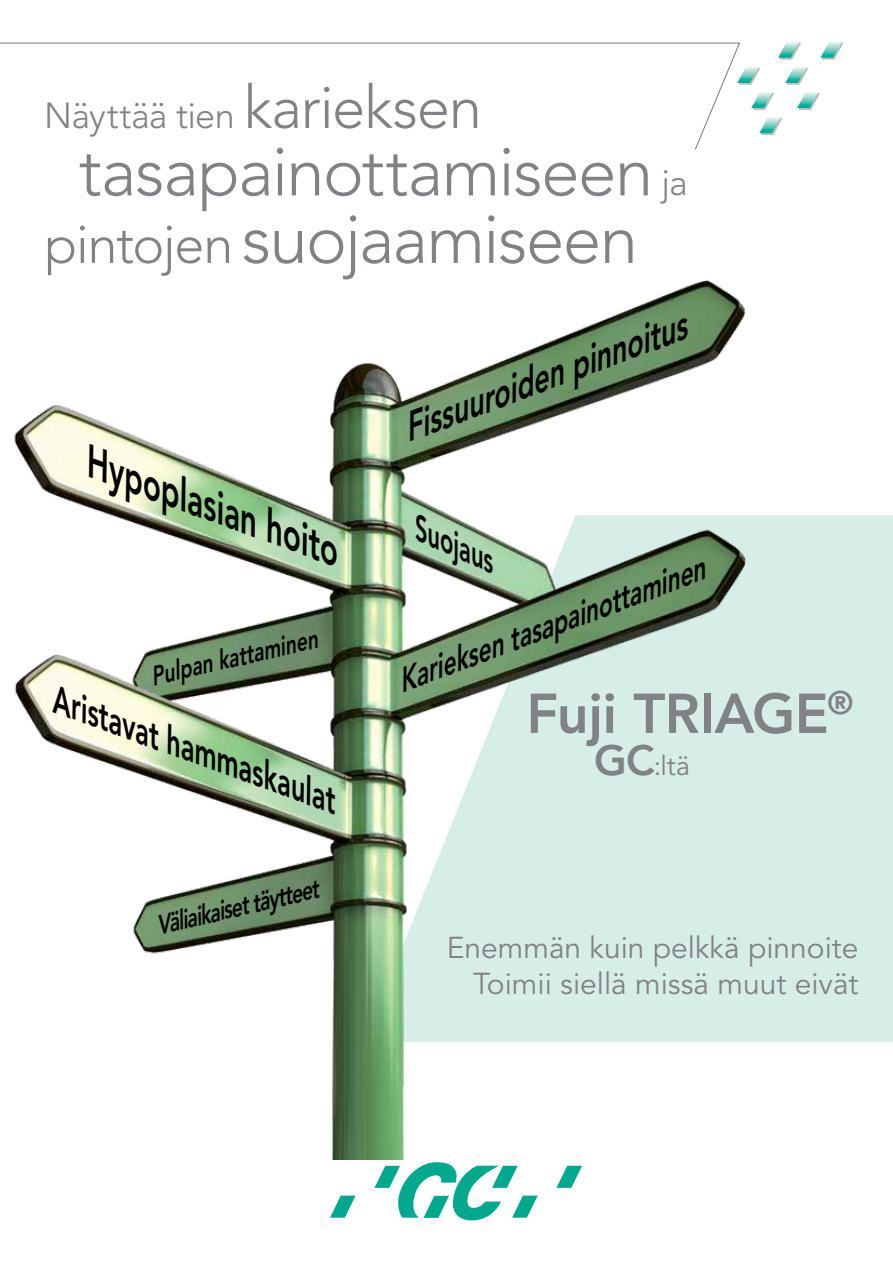
<style>
.page{position:relative;width:893px;height:1263px;background:#fff}
.page>*{position:absolute;margin:0;border:0;box-sizing:border-box;transform-origin:0 0}
.t1{font:300 69px/67.5px "Avenir LT Std";letter-spacing:-.025em;color:#808285}
.t2{font:800 55.5px "Avenir LT Std";letter-spacing:-.01em;color:#808285}
.t3{font:italic 800 44.1px "Avenir LT Std";color:#000;scale:.71 1}
.t4{font:italic 800 39.9px "Avenir LT Std";color:#000;scale:.71 1}
.t5{font:italic 800 37.8px "Avenir LT Std";color:#000;scale:.71 1}
.t6{font:300 36px "Avenir LT Std";letter-spacing:-.015em;color:#808285}
.t7{font:italic 800 33.6px "Avenir LT Std";color:#000;scale:.71 1}
.t8{font:30px/36px "Avenir LT Std";color:#808285;text-align:right}
.t9{font:italic 800 27.3px "Avenir LT Std";color:#000;scale:.71 1}
.t10{font:27px "Avenir LT Std";color:#808285}
.s1{font-size:59.7px}
.s2{font-size:36px}
.s3{font-size:54px}
.s4{font-weight:800;font-size:42px}
</style>
<div class="page">
<svg style="left:778px;top:42px;width:23px;height:18px"></svg>
<svg style="left:741px;top:67px;width:19px;height:18px"></svg>
<svg style="left:751px;top:92px;width:23px;height:18px"></svg>
<svg style="left:820px;top:42px;width:23px;height:18px"></svg>
<svg style="left:785px;top:67px;width:23px;height:18px"></svg>
<svg style="left:797px;top:92px;width:23px;height:18px"></svg>
<svg style="left:759px;top:117px;width:23px;height:18px"></svg>
<img style="left:14px;top:280px;width:878px;height:880px">
<svg style="left:0;top:42px;width:741px;height:108px"></svg>
<svg style="left:556px;top:1166px;width:26px;height:22px"></svg>
<svg style="left:374px;top:1162px;width:164px;height:58px"></svg>
<svg style="left:330px;top:1195px;width:26px;height:23px"></svg>
<p class="t6" style="left:44px;top:94px;width:439px">Näyttää tien <span class="s1">karieksen</span></p>
<h1 class="t1" style="left:44px;top:138px;width:645px;text-indent:34px">tasapainottamiseen <span class="s2">ja </span><span class="s3">pintojen</span> suojaamiseen</h1>
<h3 class="t3" style="left:101px;top:437px;width:378px;rotate:20deg">Hypoplasian hoito</h3>
<p class="t9" style="left:147px;top:660px;width:241px;rotate:-13deg">Pulpan kattaminen</p>
<p class="t5" style="left:65px;top:678px;width:425px;rotate:20deg">Aristavat hammaskaulat</p>
<p class="t9" style="left:153px;top:910px;width:235px;rotate:-13deg">Väliaikaiset täytteet</p>
<h3 class="t4" style="left:395px;top:406px;width:423px;rotate:-20deg">Fissuuroiden pinnoitus</h3>
<p class="t7" style="left:428px;top:510px;width:122px;rotate:24deg">Suojaus</p>
<p class="t7" style="left:390px;top:662px;width:460px;rotate:-20deg">Karieksen tasapainottaminen</p>
<h2 class="t2" style="left:526px;top:681px;width:329px">Fuji TRIAGE<sup>®</sup></h2>
<p class="t10" style="left:594px;top:750px;width:98px"><span class="s4">GC</span>:ltä</p>
<p class="t8" style="left:447px;top:931px;width:413px">Enemmän kuin pelkkä pinnoite<br>Toimii siellä missä muut eivät</p>
</div>
